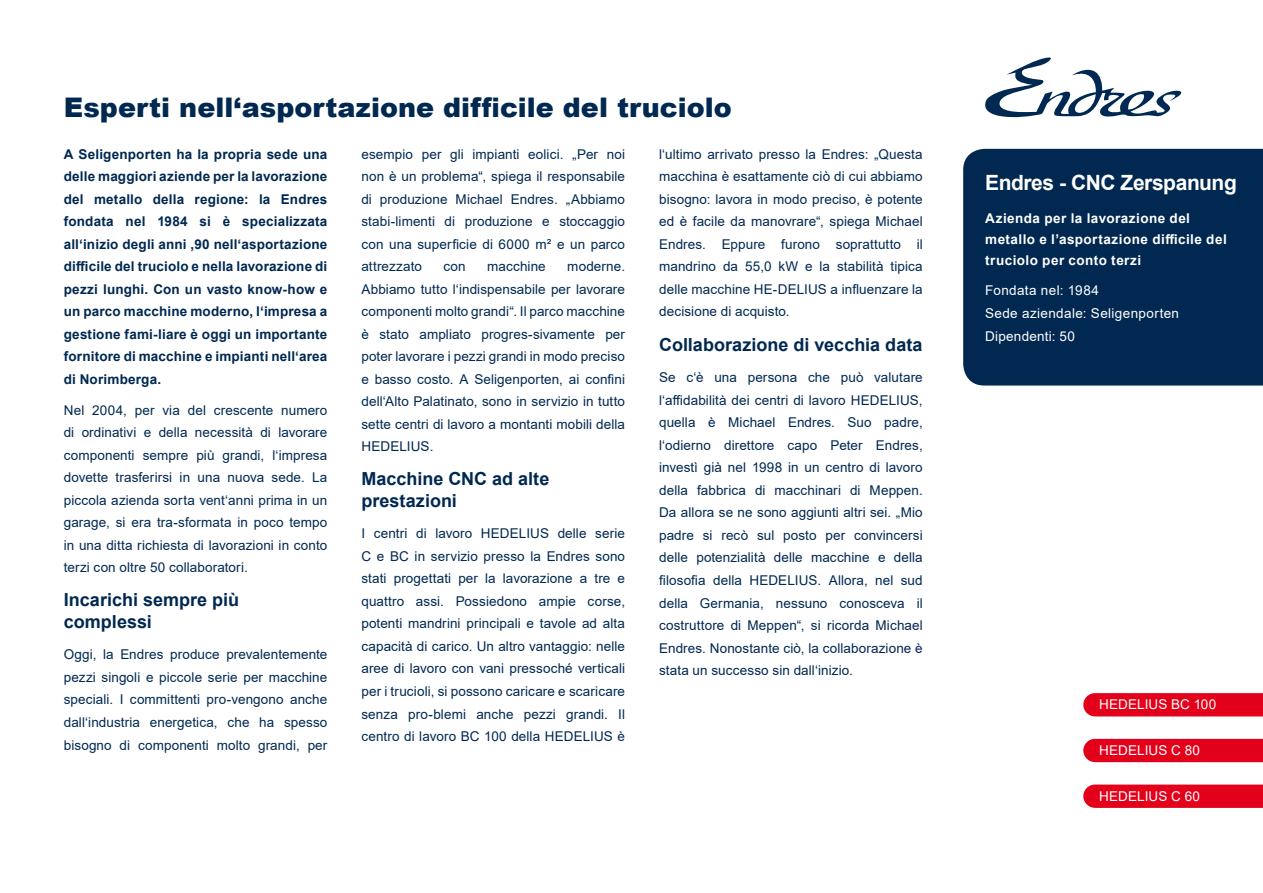
<style>
.page{position:relative;width:1263px;height:893px;background:#fff}
.page>*{position:absolute;margin:0;border:0;box-sizing:border-box;transform-origin:0 0}
.t1{font:900 27px "Arial";color:#002851}
.t2{font:700 21px "Arial";letter-spacing:-.02em;color:#fff}
.t3{font:700 18px/22.5px "Arial";color:#002851}
.t4{font:13.5px/22.5px "Arial";letter-spacing:.005em;color:#002851;text-align:justify}
.t5{font:700 13.5px/22.5px "Arial";letter-spacing:.015em;color:#002851;text-align:justify}
.t6{font:13.5px/23.1px "Arial";letter-spacing:.02em;color:#fff}
.t7{font:700 13.5px/21px "Arial";letter-spacing:.035em;color:#fff}
</style>
<div class="page">
<div style="left:963px;top:149px;width:300px;height:237px;background:#002851"></div>
<div style="left:1083px;top:693px;width:180px;height:23px;background:#e2001a"></div>
<svg style="left:1083px;top:784px;width:180px;height:24px;background:#e30b23"></svg>
<div style="left:1083px;top:739px;width:180px;height:23px;background:#e2001a"></div>
<svg style="left:985px;top:57px;width:197px;height:61px"></svg>
<h1 class="t1" style="left:64px;top:88px;width:669px">Esperti nell‘asportazione difficile del truciolo</h1>
<p class="t5" style="left:64px;top:143px;width:265px">A Seligenporten ha la propria sede una delle maggiori aziende per la lavorazione del metallo della regione: la Endres fondata nel 1984 si è specializzata all‘inizio degli anni ‚90 nell‘asportazione difficile del truciolo e nella lavorazione di pezzi lunghi. Con un vasto know-how e un parco macchine moderno, l‘impresa a gestione fami-liare è oggi un importante fornitore di macchine e impianti nell‘area di Norimberga.</p>
<p class="t4" style="left:64px;top:399px;width:265px">Nel 2004, per via del crescente numero di ordinativi e della necessità di lavorare componenti sempre più grandi, l‘impresa dovette trasferirsi in una nuova sede. La piccola azienda sorta vent‘anni prima in un garage, si era tra-sformata in poco tempo in una ditta richiesta di lavorazioni in conto terzi con oltre 50 collaboratori.</p>
<h3 class="t3" style="left:64px;top:589px;width:177px">Incarichi sempre più complessi</h3>
<p class="t4" style="left:64px;top:643px;width:265px">Oggi, la Endres produce prevalentemente pezzi singoli e piccole serie per macchine speciali. I committenti pro-vengono anche dall‘industria energetica, che ha spesso bisogno di componenti molto grandi, per</p>
<p class="t4" style="left:659px;top:143px;width:265px">l‘ultimo arrivato presso la Endres: „Questa macchina è esattamente ciò di cui abbiamo bisogno: lavora in modo preciso, è potente ed è facile da manovrare“, spiega Michael Endres. Eppure furono soprattutto il mandrino da 55,0 kW e la stabilità tipica delle macchine HE-DELIUS a influenzare la decisione di acquisto.</p>
<h3 class="t3" style="left:659px;top:334px;width:265px">Collaborazione di vecchia data</h3>
<p class="t4" style="left:659px;top:366px;width:265px">Se c‘è una persona che può valutare l‘affidabilità dei centri di lavoro HEDELIUS, quella è Michael Endres. Suo padre, l‘odierno direttore capo Peter Endres, investì già nel 1998 in un centro di lavoro della fabbrica di macchinari di Meppen.<br>Da allora se ne sono aggiunti altri sei. „Mio padre si recò sul posto per convincersi delle potenzialità delle macchine e della filosofia della HEDELIUS. Allora, nel sud della Germania, nessuno conosceva il costruttore di Meppen“, si ricorda Michael Endres. Nonostante ciò, la collaborazione è stata un successo sin dall‘inizio.</p>
<p class="t4" style="left:361px;top:143px;width:265px">esempio per gli impianti eolici. „Per noi non è un problema“, spiega il responsabile di produzione Michael Endres. „Abbiamo stabi-limenti di produzione e stoccaggio con una superficie di 6000 m² e un parco attrezzato</p>
<p class="t4" style="left:361px;top:255px;width:265px;text-indent:206px">moderne.<br>Abbiamo tutto l‘indispensabile per lavorare componenti molto grandi“. Il parco macchine è stato ampliato progres-sivamente per poter lavorare i pezzi grandi in modo preciso e basso costo. A Seligenporten, ai confini dell‘Alto Palatinato, sono in servizio in tutto sette centri di lavoro a montanti mobili della HEDELIUS.</p>
<h3 class="t3" style="left:361px;top:468px;width:189px">Macchine CNC ad alte prestazioni</h3>
<p class="t4" style="left:361px;top:522px;width:265px">I centri di lavoro HEDELIUS delle serie C e BC in servizio presso la Endres sono stati progettati per la lavorazione a tre e quattro assi. Possiedono ampie corse, potenti mandrini principali e tavole ad alta capacità di carico. Un altro vantaggio: nelle aree di lavoro con vani pressoché verticali per i trucioli, si possono caricare e scaricare senza pro-blemi anche pezzi grandi. Il centro di lavoro BC 100 della HEDELIUS è</p>
<p class="t4" style="left:443px;top:255px;width:24px">con</p>
<p class="t4" style="left:487px;top:255px;width:60px">macchine</p>
<h2 class="t2" style="left:985px;top:167px;width:253px">Endres - CNC Zerspanung</h2>
<p class="t7" style="left:985px;top:208px;width:243px">Azienda per la lavorazione del metallo e l’asportazione difficile del truciolo per conto terzi</p>
<p class="t6" style="left:985px;top:279px;width:195px">Fondata nel: 1984<br>Sede aziendale: Seligenporten<br>Dipendenti: 50</p>
<p class="t6" style="left:1099px;top:693px;width:119px">HEDELIUS BC 100</p>
<p class="t6" style="left:1099px;top:739px;width:102px">HEDELIUS C 80</p>
<p class="t6" style="left:1099px;top:784px;width:102px">HEDELIUS C 60</p>
</div>
